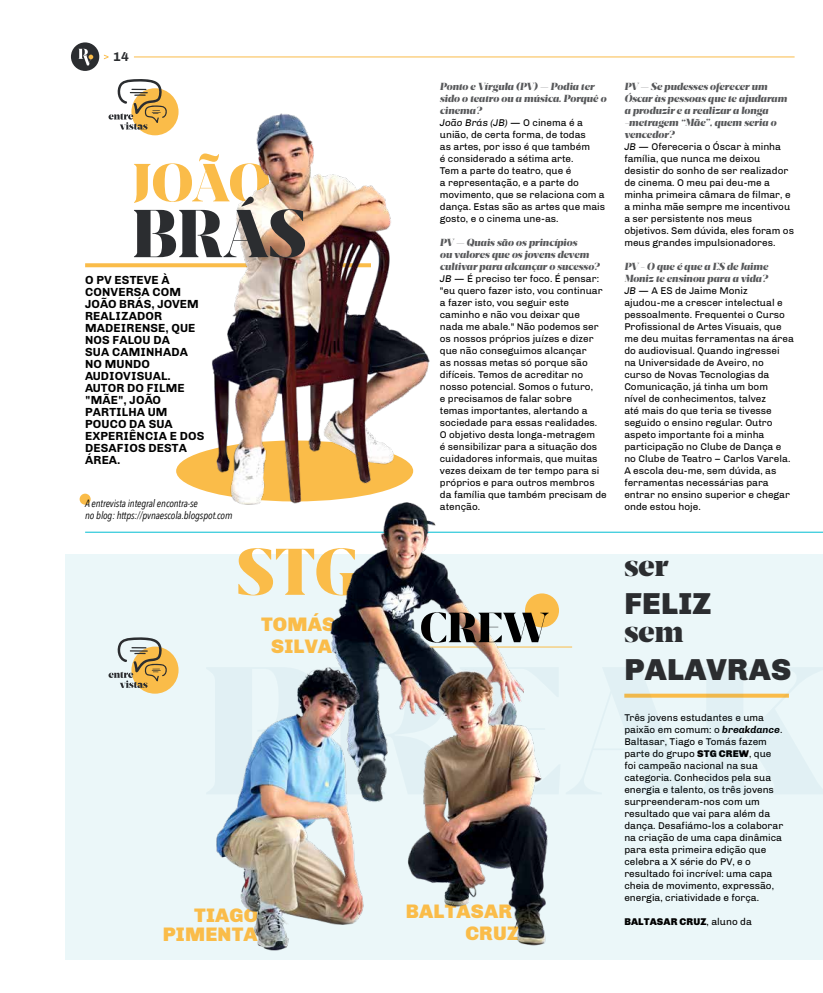
<style>
.page{position:relative;width:823px;height:993px;background:#fff}
.page>*{position:absolute;margin:0;border:0;box-sizing:border-box;transform-origin:0 0}
.t1{font:900 31px "Chivo";letter-spacing:.01em;color:#2b2d30}
.t2{font:30px "Breve Display";color:#2b2d30}
.t3{font:900 20px/21.6px "Chivo";letter-spacing:.01em;color:#fabc49}
.t4{font:700 13px "Chivo";color:#2b2d30}
.t5{font:700 12px/12px "Chivo";letter-spacing:.01em;color:#000}
.t6{font:italic 10.5px/12px "Avenir Next Condensed";letter-spacing:-.01em;color:#000}
.t7{font:10px/12px "Chivo";color:#000}
.t8{font:italic 10px/12px "Breve Display";color:#58595b}
.t9{font:900 10px "Chivo";letter-spacing:.01em;color:#000}
.s1{font-style:italic}
.s2{font-weight:700;font-style:italic}
.s3{font-weight:900}
.s4{font-weight:400}
</style>
<div class="page">
<div style="left:71px;top:42px;width:28px;height:29px;background:#2b2d30;border-radius:50%"></div>
<svg style="left:78px;top:49px;width:15px;height:16px"></svg>
<svg style="left:104px;top:55px;width:4px;height:4px"></svg>
<hr style="left:134px;top:56px;width:660px;height:1px;background:#fabc49">
<div style="left:65px;top:554px;width:757px;height:405px;background:#ebf7f9"></div>
<svg style="left:85px;top:263px;width:120px;height:4px"></svg>
<hr style="left:85px;top:531px;width:737px;height:1px;background:#00bdd2">
<hr style="left:421px;top:646px;width:150px;height:1px;background:#fabc49">
<div style="left:176px;top:440px;width:237px;height:61px;background:#fabc49;border-radius:50%"></div>
<img style="left:205px;top:113px;width:225px;height:392px">
<div style="left:131px;top:88px;width:47px;height:47px;background:#fabc49;border-radius:50%"></div>
<svg style="left:108px;top:79px;width:59px;height:50px"></svg>
<div style="left:131px;top:646px;width:47px;height:47px;background:#fabc49;border-radius:50%"></div>
<svg style="left:108px;top:637px;width:59px;height:50px"></svg>
<div style="left:524px;top:593px;width:34px;height:34px;background:#fabc49;border-radius:50%"></div>
<div style="left:80px;top:493px;width:11px;height:11px;background:#fabc49;border-radius:50%"></div>
<svg style="left:238px;top:548px;width:80px;height:47px"></svg>
<img style="left:134px;top:153px;width:171px;height:105px">
<svg style="left:624px;top:693px;width:165px;height:5px"></svg>
<img style="left:318px;top:496px;width:205px;height:306px">
<img style="left:404px;top:665px;width:144px;height:281px">
<img style="left:216px;top:654px;width:160px;height:297px">
<svg style="left:421px;top:612px;width:127px;height:30px"></svg>
<h3 class="t4" style="left:113px;top:49px;width:17px">14</h3>
<p class="t5" style="left:85px;top:274px;width:121px">O PV ESTEVE À<br>CONVERSA COM<br>JOÃO BRÁS, JOVEM<br>REALIZADOR<br>MADEIRENSE, QUE<br>NOS FALOU DA<br>SUA CAMINHADA<br>NO MUNDO<br>AUDIOVISUAL.<br>AUTOR DO FILME "MÃE", JOÃO<br>PARTILHA UM<br>POUCO DA SUA<br>EXPERIÊNCIA E DOS<br>DESAFIOS DESTA<br>ÁREA.</p>
<p class="t6" style="left:85px;top:497px;width:149px">A entrevista integral encontra-se<br>no blog: https://pvnaescola.blogspot.com</p>
<h3 class="t3" style="left:261px;top:613px;width:76px;line-height:22.2px;text-align:center">TOMÁS<br>SILVA</h3>
<h3 class="t3" style="left:194px;top:903px;width:65px">TIAGO</h3>
<h3 class="t3" style="left:163px;top:923px;width:96px">PIMENTA</h3>
<p class="t8" style="left:439px;top:81px;width:168px">Ponto e Vírgula (PV) — Podia ter sido o teatro ou a música. Porquê o cinema?</p>
<p class="t7" style="left:439px;top:117px;width:167px"><span class="s1">João Brás (JB)</span> — O cinema é a união, de certa forma, de todas<br>as artes, por isso é que também<br>é considerado a sétima arte.<br>Tem a parte do teatro, que é<br>a representação, e a parte do movimento, que se relaciona com a dança. Estas são as artes que mais gosto, e o cinema une-as.</p>
<p class="t8" style="left:439px;top:237px;width:161px">PV — Quais são os princípios<br>ou valores que os jovens devem cultivar para alcançar o sucesso?</p>
<p class="t7" style="left:439px;top:273px;width:168px"><span class="s1">JB —</span> É preciso ter foco. É pensar: "eu quero fazer isto, vou continuar a fazer isto, vou seguir este caminho e não vou deixar que<br>nada me abale." Não podemos ser os nossos próprios juízes e dizer que não conseguimos alcançar<br>as nossas metas só porque são difíceis. Temos de acreditar no nosso potencial. Somos o futuro,<br>e precisamos de falar sobre<br>temas importantes, alertando a sociedade para essas realidades.<br>O objetivo desta longa-metragem<br>é sensibilizar para a situação dos cuidadores informais, que muitas vezes deixam de ter tempo para si próprios e para outros membros da família que também precisam de atenção.</p>
<p class="t8" style="left:624px;top:81px;width:164px">PV — Se pudesses oferecer um<br>Óscar às pessoas que te ajudaram a produzir e a realizar a longa -metragem “Mãe”, quem seria o vencedor?</p>
<p class="t7" style="left:624px;top:141px;width:171px"><span class="s1">JB —</span> Ofereceria o Óscar à minha família, que nunca me deixou desistir do sonho de ser realizador de cinema. O meu pai deu-me a minha primeira câmara de filmar, e a minha mãe sempre me incentivou a ser persistente nos meus objetivos. Sem dúvida, eles foram os meus grandes impulsionadores.</p>
<p class="t8" style="left:624px;top:261px;width:145px">PV - O que é que a ES de Jaime<br>Moniz te ensinou para a vida?</p>
<p class="t7" style="left:624px;top:285px;width:171px"><span class="s1">JB —</span> A ES de Jaime Moniz ajudou-me a crescer intelectual e pessoalmente. Frequentei o Curso<br>Profissional de Artes Visuais, que me deu muitas ferramentas na área do audiovisual. Quando ingressei na Universidade de Aveiro, no curso de Novas Tecnologias da<br>Comunicação, já tinha um bom<br>nível de conhecimentos, talvez<br>até mais do que teria se tivesse seguido o ensino regular. Outro aspeto importante foi a minha participação no Clube de Dança e no Clube de Teatro – Carlos Varela.<br>A escola deu-me, sem dúvida, as ferramentas necessárias para entrar no ensino superior e chegar onde estou hoje.</p>
<h3 class="t3" style="left:465px;top:900px;width:55px;text-indent:-59px">BALTASAR<br>CRUZ</h3>
<h2 class="t2" style="left:624px;top:547px;width:46px">ser</h2>
<h1 class="t1" style="left:624px;top:584px;width:88px">FELIZ</h1>
<h2 class="t2" style="left:624px;top:613px;width:61px">sem</h2>
<h1 class="t1" style="left:624px;top:650px;width:168px">PALAVRAS</h1>
<p class="t7" style="left:624px;top:711px;width:160px">Três jovens estudantes e uma paixão em comum: o <span class="s2">breakdance</span>.<br>Baltasar, Tiago e Tomás fazem parte do grupo <span class="s3">STG CREW</span>, que foi campeão nacional na sua categoria. Conhecidos pela sua energia e talento, os três jovens surpreenderam-nos com um resultado que vai para além da dança. Desafiámo-los a colaborar na criação de uma capa dinâmica para esta primeira edição que celebra a X série do PV, e o resultado foi incrível: uma capa cheia de movimento, expressão, energia, criatividade e força.</p>
<p class="t9" style="left:624px;top:915px;width:129px">BALTASAR CRUZ<span class="s4">, aluno da</span></p>
</div>
